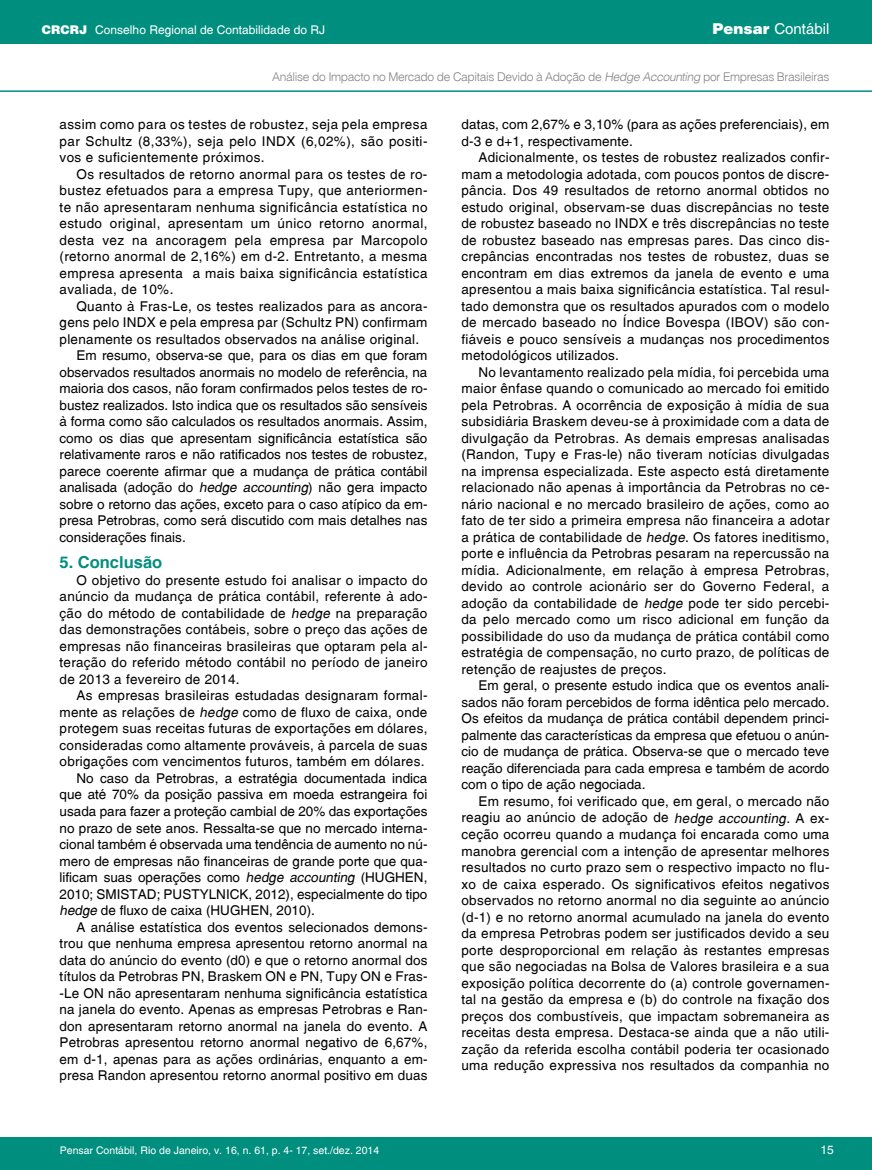
<style>
.page{position:relative;width:872px;height:1170px;background:#fff}
.page>*{position:absolute;margin:0;border:0;box-sizing:border-box;transform-origin:0 0}
.t1{font:700 16.5px "Switzerland";color:#008e7f}
.t2{font:15px "Switzerland Plain";color:#fff}
.t3{font:13.5px/16.5px "Switzerland Plain";letter-spacing:.01em;color:#000;text-align:justify}
.t4{font:12px "Switzerland Light Plain";letter-spacing:-.03em;color:#808285}
.t5{font:12px "Switzerland Plain";color:#fff}
.t6{font:10.5px "Switzerland Plain";color:#fff}
.s1{font-family:"Switzerland Black"}
.s2{font-style:italic}
</style>
<div class="page">
<div style="left:0;top:0;width:872px;height:44px;background:#008e7f"></div>
<hr style="left:0;top:90px;width:872px;height:2px;background:#008e7f">
<div style="left:0;top:1137px;width:872px;height:32px;background:#008e7f"></div>
<p class="t5" style="left:42px;top:22px;width:285px"><span class="s1">CRCRJ</span> Conselho Regional de Contabilidade do RJ</p>
<p class="t2" style="left:712px;top:20px;width:118px"><span class="s1">Pensar</span> Contábil</p>
<p class="t4" style="left:272px;top:70px;width:559px">Análise do Impacto no Mercado de Capitais Devido à Adoção de <span class="s2">Hedge Accounting</span> por Empresas Brasileiras</p>
<p class="t3" style="left:60px;top:116px;width:369px">assim como para os testes de robustez, seja pela empresa par Schultz (8,33%), seja pelo INDX (6,02%), são positi&shy;vos e suficientemente próximos.</p>
<p class="t3" style="left:60px;top:165px;width:369px;text-indent:17px">Os resultados de retorno anormal para os testes de ro&shy;bustez efetuados para a empresa Tupy, que anteriormen&shy;te não apresentaram nenhuma significância estatística no estudo original, apresentam um único retorno anormal, desta vez na ancoragem pela empresa par Marcopolo (retorno anormal de 2,16%) em d-2. Entretanto, a mesma empresa apresenta a mais baixa significância estatística avaliada, de 10%.</p>
<p class="t3" style="left:77px;top:297px;width:352px">Quanto à Fras-Le, os testes realizados para as ancora-</p>
<p class="t3" style="left:60px;top:314px;width:369px">gens pelo INDX e pela empresa par (Schultz PN) confirmam</p>
<p class="t3" style="left:60px;top:330px;width:361px">plenamente os resultados observados na análise original.</p>
<p class="t3" style="left:77px;top:347px;width:352px">Em resumo, observa-se que, para os dias em que foram</p>
<p class="t3" style="left:60px;top:363px;width:369px">observados resultados anormais no modelo de referência, na</p>
<p class="t3" style="left:60px;top:380px;width:369px">maioria dos casos, não foram confirmados pelos testes de ro-</p>
<p class="t3" style="left:60px;top:396px;width:369px">bustez realizados. Isto indica que os resultados são sensíveis</p>
<p class="t3" style="left:60px;top:413px;width:369px">à forma como são calculados os resultados anormais. Assim,</p>
<p class="t3" style="left:60px;top:429px;width:369px">como os dias que apresentam significância estatística são</p>
<p class="t3" style="left:60px;top:446px;width:369px">relativamente raros e não ratificados nos testes de robustez,</p>
<p class="t3" style="left:60px;top:462px;width:369px">parece coerente afirmar que a mudança de prática contábil</p>
<p class="t3" style="left:60px;top:479px;width:369px">analisada (adoção do <span class="s2">hedge accounting</span>) não gera impacto</p>
<p class="t3" style="left:60px;top:495px;width:369px">sobre o retorno das ações, exceto para o caso atípico da em-</p>
<p class="t3" style="left:60px;top:512px;width:369px">presa Petrobras, como será discutido com mais detalhes nas</p>
<p class="t3" style="left:60px;top:528px;width:128px">considerações finais.</p>
<p class="t1" style="left:60px;top:552px;width:104px">5. Conclusão</p>
<p class="t3" style="left:60px;top:571px;width:369px;text-indent:17px">O objetivo do presente estudo foi analisar o impacto do anúncio da mudança de prática contábil, referente à ado&shy;ção do método de contabilidade de <span class="s2">hedge</span> na preparação das demonstrações contábeis, sobre o preço das ações de empresas não financeiras brasileiras que optaram pela al&shy;teração do referido método contábil no período de janeiro de 2013 a fevereiro de 2014.</p>
<p class="t3" style="left:77px;top:687px;width:352px">As empresas brasileiras estudadas designaram formal-</p>
<p class="t3" style="left:60px;top:703px;width:369px">mente as relações de <span class="s2">hedge</span> como de fluxo de caixa, onde</p>
<p class="t3" style="left:60px;top:720px;width:369px">protegem suas receitas futuras de exportações em dólares,</p>
<p class="t3" style="left:60px;top:736px;width:369px">consideradas como altamente prováveis, à parcela de suas</p>
<p class="t3" style="left:60px;top:753px;width:366px">obrigações com vencimentos futuros, também em dólares.</p>
<p class="t3" style="left:77px;top:769px;width:352px">No caso da Petrobras, a estratégia documentada indica</p>
<p class="t3" style="left:60px;top:786px;width:369px">que até 70% da posição passiva em moeda estrangeira foi</p>
<p class="t3" style="left:60px;top:802px;width:369px">usada para fazer a proteção cambial de 20% das exportações</p>
<p class="t3" style="left:60px;top:819px;width:369px">no prazo de sete anos. Ressalta-se que no mercado interna-</p>
<p class="t3" style="left:60px;top:835px;width:369px">cional também é observada uma tendência de aumento no nú-</p>
<p class="t3" style="left:60px;top:852px;width:369px">mero de empresas não financeiras de grande porte que qua-</p>
<p class="t3" style="left:60px;top:868px;width:369px">lificam suas operações como <span class="s2">hedge accounting</span> (HUGHEN,</p>
<p class="t3" style="left:60px;top:885px;width:369px">2010; SMISTAD; PUSTYLNICK, 2012), especialmente do tipo</p>
<p class="t3" style="left:60px;top:901px;width:257px"><span class="s2">hedge</span> de fluxo de caixa (HUGHEN, 2010).</p>
<p class="t3" style="left:77px;top:918px;width:352px">A análise estatística dos eventos selecionados demons-</p>
<p class="t3" style="left:60px;top:934px;width:369px">trou que nenhuma empresa apresentou retorno anormal na</p>
<p class="t3" style="left:60px;top:951px;width:369px">data do anúncio do evento (d0) e que o retorno anormal dos</p>
<p class="t3" style="left:60px;top:967px;width:369px">títulos da Petrobras PN, Braskem ON e PN, Tupy ON e Fras-</p>
<p class="t3" style="left:60px;top:984px;width:369px">-Le ON não apresentaram nenhuma significância estatística</p>
<p class="t3" style="left:60px;top:1000px;width:369px">na janela do evento. Apenas as empresas Petrobras e Ran-</p>
<p class="t3" style="left:60px;top:1017px;width:369px">don apresentaram retorno anormal na janela do evento. A</p>
<p class="t3" style="left:60px;top:1033px;width:369px">Petrobras apresentou retorno anormal negativo de 6,67%,</p>
<p class="t3" style="left:60px;top:1050px;width:369px">em d-1, apenas para as ações ordinárias, enquanto a em-</p>
<p class="t3" style="left:60px;top:1066px;width:369px">presa Randon apresentou retorno anormal positivo em duas</p>
<p class="t3" style="left:461px;top:116px;width:369px">datas, com 2,67% e 3,10% (para as ações preferenciais), em d-3 e d+1, respectivamente.</p>
<p class="t3" style="left:461px;top:149px;width:369px;text-indent:17px">Adicionalmente, os testes de robustez realizados confir&shy;mam a metodologia adotada, com poucos pontos de discre&shy;pância. Dos 49 resultados de retorno anormal obtidos no estudo original, observam-se duas discrepâncias no teste de robustez baseado no INDX e três discrepâncias no teste de robustez baseado nas empresas pares. Das cinco dis&shy;crepâncias encontradas nos testes de robustez, duas se encontram em dias extremos da janela de evento e uma apresentou a mais baixa significância estatística. Tal resul&shy;tado demonstra que os resultados apurados com o modelo de mercado baseado no Índice Bovespa (IBOV) são con&shy;fiáveis e pouco sensíveis a mudanças nos procedimentos metodológicos utilizados.</p>
<p class="t3" style="left:461px;top:363px;width:369px;text-indent:17px">No levantamento realizado pela mídia, foi percebida uma maior ênfase quando o comunicado ao mercado foi emitido pela Petrobras. A ocorrência de exposição à mídia de sua subsidiária Braskem deveu-se à proximidade com a data de divulgação da Petrobras. As demais empresas analisadas (Randon, Tupy e Fras-le) não tiveram notícias divulgadas na imprensa especializada. Este aspecto está diretamente relacionado não apenas à importância da Petrobras no ce&shy;nário nacional e no mercado brasileiro de ações, como ao fato de ter sido a primeira empresa não financeira a adotar a prática de contabilidade de <span class="s2">hedge</span>. Os fatores ineditismo, porte e influência da Petrobras pesaram na repercussão na mídia. Adicionalmente, em relação à empresa Petrobras, devido ao controle acionário ser do Governo Federal, a adoção da contabilidade de <span class="s2">hedge</span> pode ter sido percebi&shy;da pelo mercado como um risco adicional em função da possibilidade do uso da mudança de prática contábil como estratégia de compensação, no curto prazo, de políticas de retenção de reajustes de preços.</p>
<p class="t3" style="left:461px;top:677px;width:369px;text-indent:17px">Em geral, o presente estudo indica que os eventos anali&shy;sados não foram percebidos de forma idêntica pelo mercado.<br>Os efeitos da mudança de prática contábil dependem princi&shy;palmente das características da empresa que efetuou o anún&shy;cio de mudança de prática. Observa-se que o mercado teve reação diferenciada para cada empresa e também de acordo com o tipo de ação negociada.</p>
<p class="t3" style="left:461px;top:792px;width:369px;text-indent:17px">Em resumo, foi verificado que, em geral, o mercado não reagiu ao anúncio de adoção de <span class="s2">hedge accounting</span>. A ex&shy;ceção ocorreu quando a mudança foi encarada como uma manobra gerencial com a intenção de apresentar melhores resultados no curto prazo sem o respectivo impacto no flu&shy;xo de caixa esperado. Os significativos efeitos negativos observados no retorno anormal no dia seguinte ao anúncio (d-1) e no retorno anormal acumulado na janela do evento da empresa Petrobras podem ser justificados devido a seu porte desproporcional em relação às restantes empresas que são negociadas na Bolsa de Valores brasileira e a sua exposição política decorrente do (a) controle governamen&shy;tal na gestão da empresa e (b) do controle na fixação dos preços dos combustíveis, que impactam sobremaneira as receitas desta empresa. Destaca-se ainda que a não utili&shy;zação da referida escolha contábil poderia ter ocasionado uma redução expressiva nos resultados da companhia no</p>
<p class="t6" style="left:231px;top:1143px;width:7px">4</p>
<p class="t6" style="left:254px;top:1143px;width:13px">55</p>
<p class="t6" style="left:283px;top:1143px;width:106px">56 - 64, set./dez. 2012</p>
<p class="t5" style="left:820px;top:1142px;width:15px">15</p>
<p class="t6" style="left:60px;top:1143px;width:321px">Pensar Contábil, Rio de Janeiro, v. 16, n. 61, p. 4- 17, set./dez. 2014</p>
</div>
